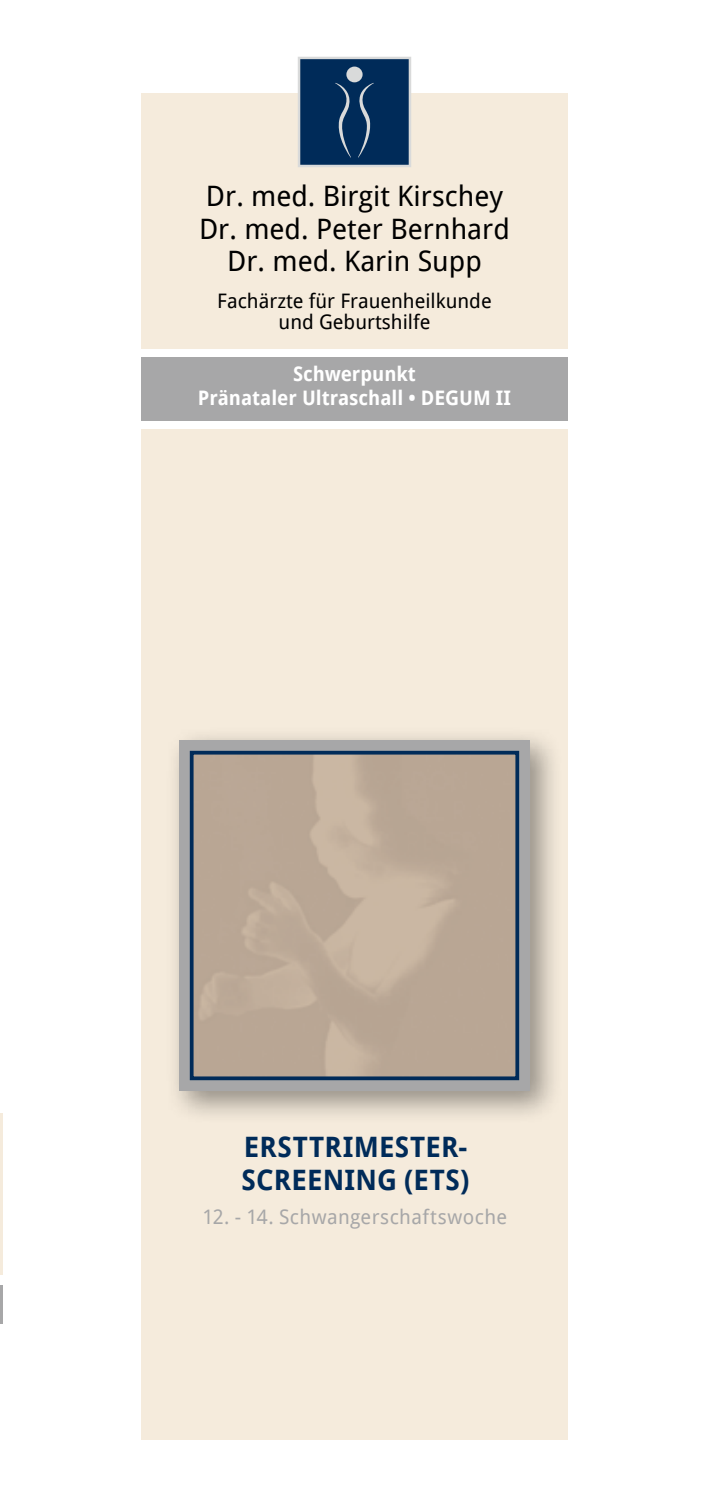
<style>
.page{position:relative;width:709px;height:1489px;background:#fff}
.page>*{position:absolute;margin:0;border:0;box-sizing:border-box;transform-origin:0 0}
.t1{font:28px/32.8px "Droid Sans";color:#000;text-align:center}
.t2{font:700 28px/32.5px "Droid Sans";letter-spacing:.01em;color:#002b59}
.t3{font:20px/21px "Droid Sans";color:#000;text-align:center}
.t4{font:700 20px/24.2px "Droid Sans";color:#fff;text-align:center}
.t5{font:20px "Droid Sans";letter-spacing:.02em;color:#a7a7a8}
</style>
<div class="page">
<div style="left:141px;top:429px;width:427px;height:1010px;background:#f5ebdc"></div>
<div style="left:165px;top:726px;width:399px;height:398px;background:#000;opacity:.4"></div>
<div style="left:179px;top:740px;width:351px;height:350px;background:#a7a7a8"></div>
<img style="left:195px;top:755px;width:319px;height:320px">
<div style="left:190px;top:750px;width:329px;height:330px;border:4px solid #002b59"></div>
<div style="left:141px;top:356px;width:427px;height:64px;background:#a7a7a8"></div>
<div style="left:141px;top:93px;width:427px;height:256px;background:#f5ebdc"></div>
<svg style="left:298px;top:57px;width:113px;height:110px;background:#1b4169"></svg>
<hr style="left:0;top:1285px;width:3px;height:39px;background:#a7a7a8">
<hr style="left:0;top:1112px;width:3px;height:162px;background:#f5ebdc">
<p class="t1" style="left:199px;top:178px;width:312px">Dr. med. Birgit Kirschey<br>Dr. med. Peter Bernhard<br>Dr. med. Karin Supp</p>
<p class="t3" style="left:217px;top:290px;width:276px">Fachärzte für Frauenheilkunde und Geburtshilfe</p>
<p class="t4" style="left:198px;top:361px;width:315px">Schwerpunkt<br>Pränataler Ultraschall • DEGUM II</p>
<p class="t2" style="left:241px;top:1130px;width:229px">ERSTTRIMESTER-<br>SCREENING (ETS)</p>
<p class="t5" style="left:202px;top:1203px;width:306px">12. - 14. Schwangerschaftswoche</p>
</div>
